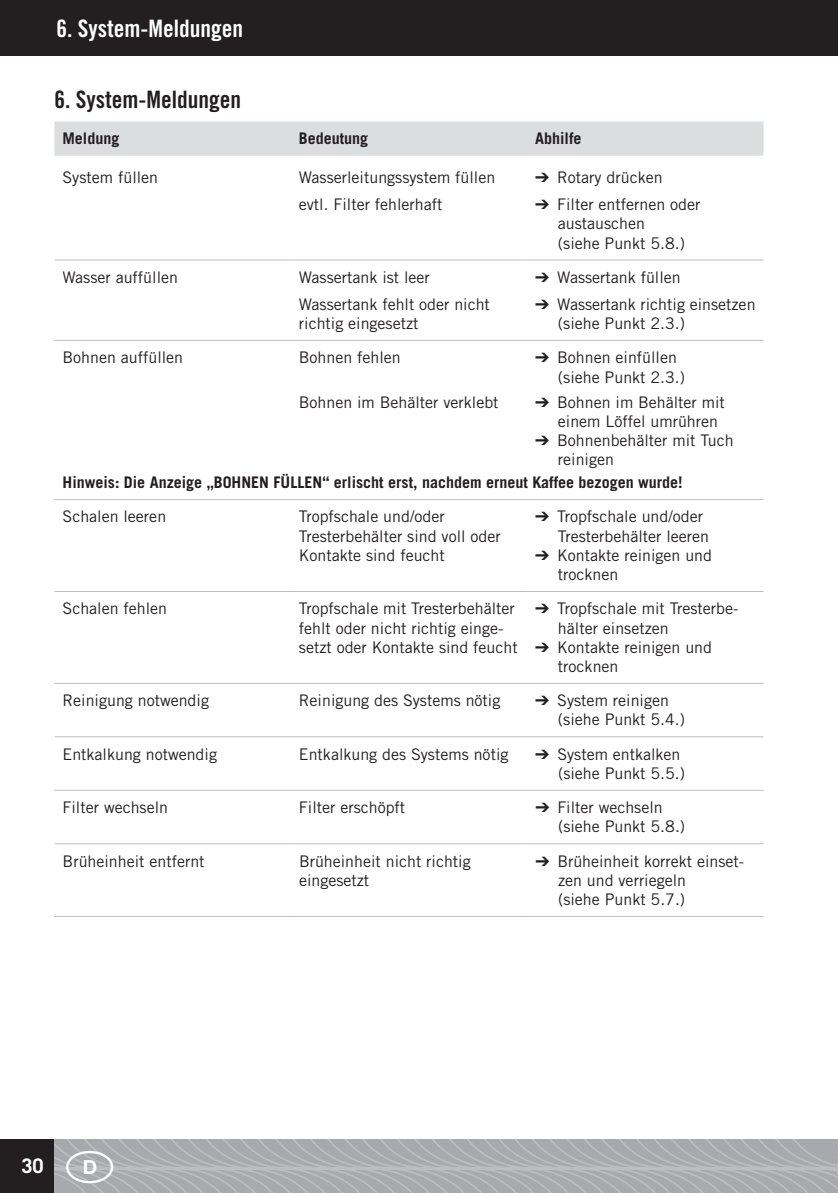
<style>
.page{position:relative;width:838px;height:1193px;background:#fff}
.page>*{position:absolute;margin:0;border:0;box-sizing:border-box;transform-origin:0 0}
.t1{font:24px "Trade Gothic LT Std Bd Cn 20";color:#231f20}
.t2{font:24px "Trade Gothic LT Std Bd Cn 20";color:#fff}
.t3{font:700 20px "Trade Gothic LT Std";color:#fff}
.t4{font:16px/19.2px "Trade Gothic LT Std";color:#231f20}
.t5{font:700 16px/34.2px "Trade Gothic LT Std";color:#231f20}
.s1{font-weight:400}
</style>
<div class="page">
<div style="left:54px;top:121px;width:709px;height:35px;background:#dcdddf"></div>
<hr style="left:54px;top:259px;width:237px;height:1px;background:#bcbdc0">
<hr style="left:291px;top:259px;width:236px;height:1px;background:#bcbdc0">
<hr style="left:527px;top:259px;width:236px;height:1px;background:#bcbdc0">
<hr style="left:54px;top:340px;width:237px;height:1px;background:#bcbdc0">
<hr style="left:291px;top:340px;width:236px;height:1px;background:#bcbdc0">
<hr style="left:527px;top:340px;width:236px;height:1px;background:#bcbdc0">
<hr style="left:54px;top:499px;width:237px;height:1px;background:#bcbdc0">
<hr style="left:291px;top:499px;width:236px;height:1px;background:#bcbdc0">
<hr style="left:527px;top:499px;width:236px;height:1px;background:#bcbdc0">
<hr style="left:54px;top:591px;width:237px;height:1px;background:#bcbdc0">
<hr style="left:291px;top:591px;width:236px;height:1px;background:#bcbdc0">
<hr style="left:527px;top:591px;width:236px;height:1px;background:#bcbdc0">
<hr style="left:54px;top:682px;width:237px;height:1px;background:#bcbdc0">
<hr style="left:291px;top:682px;width:236px;height:1px;background:#bcbdc0">
<hr style="left:527px;top:682px;width:236px;height:1px;background:#bcbdc0">
<hr style="left:54px;top:736px;width:237px;height:1px;background:#bcbdc0">
<hr style="left:291px;top:736px;width:236px;height:1px;background:#bcbdc0">
<hr style="left:527px;top:736px;width:236px;height:1px;background:#bcbdc0">
<hr style="left:54px;top:789px;width:237px;height:1px;background:#bcbdc0">
<hr style="left:291px;top:789px;width:236px;height:1px;background:#bcbdc0">
<hr style="left:527px;top:789px;width:236px;height:1px;background:#bcbdc0">
<hr style="left:54px;top:843px;width:237px;height:1px;background:#bcbdc0">
<hr style="left:291px;top:843px;width:236px;height:1px;background:#bcbdc0">
<hr style="left:527px;top:843px;width:236px;height:1px;background:#bcbdc0">
<hr style="left:54px;top:915px;width:237px;height:1px;background:#bcbdc0">
<hr style="left:291px;top:915px;width:236px;height:1px;background:#bcbdc0">
<hr style="left:527px;top:915px;width:236px;height:1px;background:#bcbdc0">
<div style="left:0;top:0;width:837px;height:55px;background:#231f20"></div>
<svg style="left:54px;top:1139px;width:782px;height:53px;background:#adaeb1"></svg>
<div style="left:0;top:1139px;width:54px;height:53px;background:#231f20"></div>
<svg style="left:836px;top:1139px;width:2px;height:54px"></svg>
<svg style="left:66px;top:1150px;width:47px;height:32px;background:#aeafb3"></svg>
<p class="t2" style="left:56px;top:14px;width:188px">6. System-Meldungen</p>
<p class="t1" style="left:54px;top:85px;width:188px">6. System-Meldungen</p>
<p class="t5" style="left:62px;top:121px;width:58px">Meldung</p>
<p class="t5" style="left:299px;top:121px;width:71px">Bedeutung</p>
<p class="t5" style="left:535px;top:121px;width:48px">Abhilfe</p>
<p class="t4" style="left:62px;top:168px;width:97px">System füllen</p>
<p class="t4" style="left:299px;top:168px;width:198px">Wasserleitungssystem füllen</p>
<p class="t4" style="left:535px;top:168px;width:129px">➔ Rotary drücken</p>
<p class="t4" style="left:299px;top:194px;width:145px">evtl. Filter fehlerhaft</p>
<p class="t4" style="left:557px;top:194px;width:144px;text-indent:-23px">➔ Filter entfernen oder austauschen<br>(siehe Punkt 5.8.)</p>
<p class="t4" style="left:62px;top:267px;width:117px">Wasser auffüllen</p>
<p class="t4" style="left:299px;top:267px;width:132px">Wassertank ist leer</p>
<p class="t4" style="left:535px;top:267px;width:147px">➔ Wassertank füllen</p>
<p class="t4" style="left:299px;top:294px;width:192px">Wassertank fehlt oder nicht richtig eingesetzt</p>
<p class="t4" style="left:557px;top:294px;width:199px;text-indent:-23px">➔ Wassertank richtig einsetzen (siehe Punkt 2.3.)</p>
<p class="t4" style="left:63px;top:348px;width:122px">Bohnen auffüllen</p>
<p class="t4" style="left:299px;top:348px;width:103px">Bohnen fehlen</p>
<p class="t4" style="left:557px;top:348px;width:129px;text-indent:-23px">➔ Bohnen einfüllen (siehe Punkt 2.3.)</p>
<p class="t4" style="left:299px;top:392px;width:201px">Bohnen im Behälter verklebt</p>
<p class="t4" style="left:557px;top:392px;width:168px;text-indent:-23px">➔ Bohnen im Behälter mit einem Löffel umrühren</p>
<p class="t4" style="left:557px;top:430px;width:177px;text-indent:-23px">➔ Bohnenbehälter mit Tuch reinigen</p>
<p class="t5" style="left:63px;top:465px;width:621px">Hinweis: Die Anzeige „BOHNEN FÜLLEN“ erlischt erst, nachdem erneut Kaffee bezogen wurde!<br><span class="s1">Schalen leeren</span></p>
<p class="t4" style="left:299px;top:507px;width:203px">Tropfschale und/oder<br>Tresterbehälter sind voll oder<br>Kontakte sind feucht</p>
<p class="t4" style="left:557px;top:507px;width:152px;text-indent:-23px">➔ Tropfschale und/oder<br>Tresterbehälter leeren</p>
<p class="t4" style="left:557px;top:545px;width:156px;text-indent:-23px">➔ Kontakte reinigen und trocknen</p>
<p class="t4" style="left:63px;top:598px;width:106px">Schalen fehlen</p>
<p class="t4" style="left:299px;top:598px;width:220px">Tropfschale mit Tresterbehälter fehlt oder nicht richtig einge&shy;setzt oder Kontakte sind feucht</p>
<p class="t4" style="left:557px;top:598px;width:182px;text-indent:-23px">➔ Tropfschale mit Tresterbe&shy;hälter einsetzen</p>
<p class="t4" style="left:557px;top:637px;width:156px;text-indent:-23px">➔ Kontakte reinigen und trocknen</p>
<p class="t4" style="left:63px;top:690px;width:148px">Reinigung notwendig</p>
<p class="t4" style="left:299px;top:690px;width:203px">Reinigung des Systems nötig</p>
<p class="t4" style="left:557px;top:690px;width:129px;text-indent:-23px">➔ System reinigen (siehe Punkt 5.4.)</p>
<p class="t4" style="left:63px;top:744px;width:156px">Entkalkung notwendig</p>
<p class="t4" style="left:299px;top:744px;width:211px">Entkalkung des Systems nötig</p>
<p class="t4" style="left:535px;top:744px;width:151px;text-align:right">➔ System entkalken (siehe Punkt 5.5.)</p>
<p class="t4" style="left:63px;top:797px;width:107px">Filter wechseln</p>
<p class="t4" style="left:299px;top:797px;width:108px">Filter erschöpft</p>
<p class="t4" style="left:558px;top:797px;width:129px;text-indent:-23px">➔ Filter wechseln (siehe Punkt 5.8.)</p>
<p class="t4" style="left:63px;top:851px;width:143px">Brüheinheit entfernt</p>
<p class="t4" style="left:299px;top:851px;width:173px">Brüheinheit nicht richtig eingesetzt</p>
<p class="t4" style="left:558px;top:851px;width:187px;text-indent:-23px">➔ Brüheinheit korrekt einset&shy;zen und verriegeln<br>(siehe Punkt 5.7.)</p>
<p class="t3" style="left:21px;top:1153px;width:24px">30</p>
</div>
